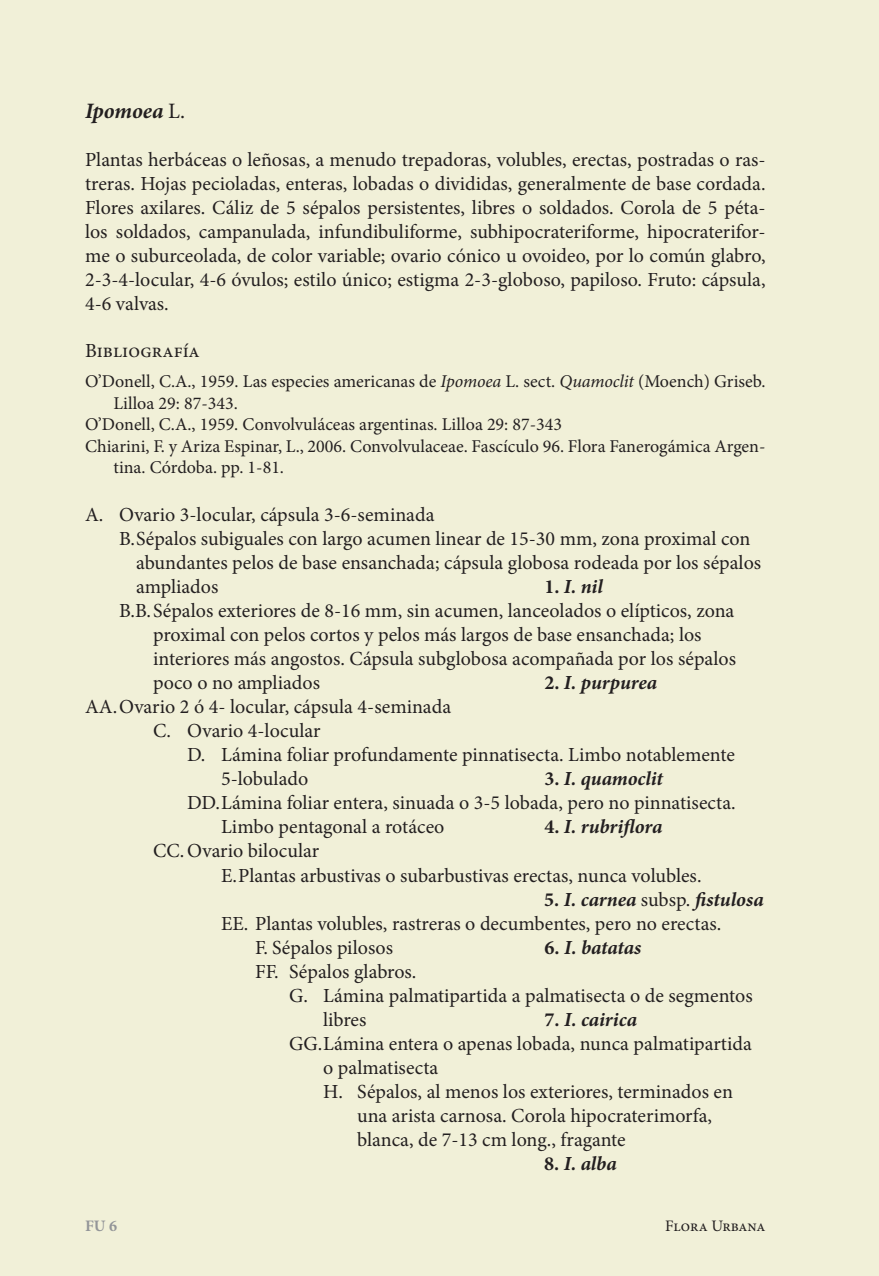
<style>
.page{position:relative;width:879px;height:1276px;background:#f1f0d8}
.page>*{position:absolute;margin:0;border:0;box-sizing:border-box;transform-origin:0 0}
.Especie_2{font:italic 700 22px "Minion Pro";color:#231f20}
.Con_tab{font:20px "Minion Pro";color:#231f20}
.Texto_principal_s_s{font:20px/24px "Minion Pro";color:#231f20;text-align:justify}
.Con_tab-2{font:italic 700 20px "Minion Pro";letter-spacing:-.005em;color:#231f20}
.Subtítulo_fichas{font:20px "Minion Pro";color:#231f20}
.Biblio_fichas{font:18px/21.6px "Minion Pro";color:#231f20}
.t1{font:16px "Minion Pro";letter-spacing:-.005em;color:#231f20}
.Pág__izq{font:700 16px "Minion Pro";color:#939598}
.s1{font-weight:400;font-style:normal}
.s2{font-style:italic}
.s3{font-style:normal}
</style>
<div class="page">
<p class="Especie_2" style="left:85px;top:95px;width:102px">Ipomoea <span class="s1">L.</span></p>
<p class="Texto_principal_s_s" style="left:85px;top:148px;width:682px">Plantas herbáceas o leñosas, a menudo trepadoras, volubles, erectas, postradas o ras&shy;treras. Hojas pecioladas, enteras, lobadas o divididas, generalmente de base cordada.<br>Flores axilares. Cáliz de 5 sépalos persistentes, libres o soldados. Corola de 5 péta&shy;los soldados, campanulada, infundibuliforme, subhipocrateriforme, hipocraterifor&shy;me o suburceolada, de color variable; ovario cónico u ovoideo, por lo común glabro, 2-3-4-locular, 4-6 óvulos; estilo único; estigma 2-3-globoso, papiloso. Fruto: cápsula, 4-6 valvas.</p>
<p class="Subtítulo_fichas" style="left:85px;top:337px;width:116px">Bibliografía</p>
<p class="Biblio_fichas" style="left:113px;top:370px;width:653px;text-indent:-28px">O’Donell, C.A., 1959. Las especies americanas de <span class="s2">Ipomoea</span> L. sect. <span class="s2">Quamoclit</span> (Moench) Griseb.<br>Lilloa 29: 87-343.</p>
<p class="Biblio_fichas" style="left:85px;top:414px;width:478px">O’Donell, C.A., 1959. Convolvuláceas argentinas. Lilloa 29: 87-343</p>
<p class="Biblio_fichas" style="left:113px;top:435px;width:653px;text-indent:-28px">Chiarini, F. y Ariza Espinar, L., 2006. Convolvulaceae. Fascículo 96. Flora Fanerogámica Argen&shy;tina. Córdoba. pp. 1-81.</p>
<p class="Con_tab" style="left:85px;top:501px;width:351px">A. Ovario 3-locular, cápsula 3-6-seminada</p>
<p class="Con_tab" style="left:119px;top:525px;width:633px">B.Sépalos subiguales con largo acumen linear de 15-30 mm, zona proximal con</p>
<p class="Con_tab" style="left:136px;top:549px;width:626px">abundantes pelos de base ensanchada; cápsula globosa rodeada por los sépalos</p>
<p class="Con_tab" style="left:136px;top:573px;width:84px">ampliados</p>
<p class="Con_tab-2" style="left:544px;top:573px;width:60px"><span class="s3">1.</span> I. nil</p>
<p class="Con_tab" style="left:119px;top:597px;width:617px">B.B.Sépalos exteriores de 8-16 mm, sin acumen, lanceolados o elípticos, zona</p>
<p class="Con_tab" style="left:153px;top:621px;width:550px">proximal con pelos cortos y pelos más largos de base ensanchada; los</p>
<p class="Con_tab" style="left:153px;top:645px;width:584px">interiores más angostos. Cápsula subglobosa acompañada por los sépalos</p>
<p class="Con_tab" style="left:153px;top:669px;width:168px">poco o no ampliados</p>
<p class="Con_tab-2" style="left:544px;top:669px;width:114px"><span class="s3">2.</span> I. purpurea</p>
<p class="Con_tab" style="left:85px;top:693px;width:367px">AA.Ovario 2 ó 4- locular, cápsula 4-seminada</p>
<p class="Con_tab" style="left:153px;top:717px;width:169px">C. Ovario 4-locular</p>
<p class="Con_tab" style="left:187px;top:741px;width:549px">D. Lámina foliar profundamente pinnatisecta. Limbo notablemente</p>
<p class="Con_tab" style="left:221px;top:765px;width:89px">5-lobulado</p>
<p class="Con_tab-2" style="left:544px;top:765px;width:120px"><span class="s3">3.</span> I. quamoclit</p>
<p class="Con_tab" style="left:187px;top:789px;width:550px">DD.Lámina foliar entera, sinuada o 3-5 lobada, pero no pinnatisecta.</p>
<p class="Con_tab" style="left:221px;top:813px;width:225px">Limbo pentagonal a rotáceo</p>
<p class="Con_tab-2" style="left:544px;top:813px;width:120px"><span class="s3">4.</span> I. rubriflora</p>
<p class="Con_tab" style="left:153px;top:837px;width:168px">CC.Ovario bilocular</p>
<p class="Con_tab" style="left:221px;top:861px;width:482px">E.Plantas arbustivas o subarbustivas erectas, nunca volubles.</p>
<p class="Con_tab-2" style="left:544px;top:885px;width:221px"><span class="s3">5.</span> I. carnea <span class="s1">subsp.</span> fistulosa</p>
<p class="Con_tab" style="left:221px;top:909px;width:502px">EE. Plantas volubles, rastreras o decumbentes, pero no erectas.</p>
<p class="Con_tab" style="left:255px;top:933px;width:139px">F. Sépalos pilosos</p>
<p class="Con_tab-2" style="left:544px;top:933px;width:98px"><span class="s3">6.</span> I. batatas</p>
<p class="Con_tab" style="left:255px;top:957px;width:163px">FF. Sépalos glabros.</p>
<p class="Con_tab" style="left:289px;top:981px;width:465px">G. Lámina palmatipartida a palmatisecta o de segmentos</p>
<p class="Con_tab" style="left:323px;top:1005px;width:45px">libres</p>
<p class="Con_tab-2" style="left:544px;top:1005px;width:94px"><span class="s3">7.</span> I. cairica</p>
<p class="Con_tab" style="left:289px;top:1029px;width:464px">GG.Lámina entera o apenas lobada, nunca palmatipartida</p>
<p class="Con_tab" style="left:323px;top:1053px;width:117px">o palmatisecta</p>
<p class="Con_tab" style="left:323px;top:1077px;width:411px">H. Sépalos, al menos los exteriores, terminados en</p>
<p class="Con_tab" style="left:357px;top:1101px;width:356px">una arista carnosa. Corola hipocraterimorfa,</p>
<p class="Con_tab" style="left:357px;top:1125px;width:270px">blanca, de 7-13 cm long., fragante</p>
<p class="Con_tab-2" style="left:544px;top:1149px;width:74px"><span class="s3">8.</span> I. alba</p>
<p class="Pág__izq" style="left:85px;top:1214px;width:33px">FU 6</p>
<p class="t1" style="left:665px;top:1215px;width:102px">Flora Urbana</p>
</div>
